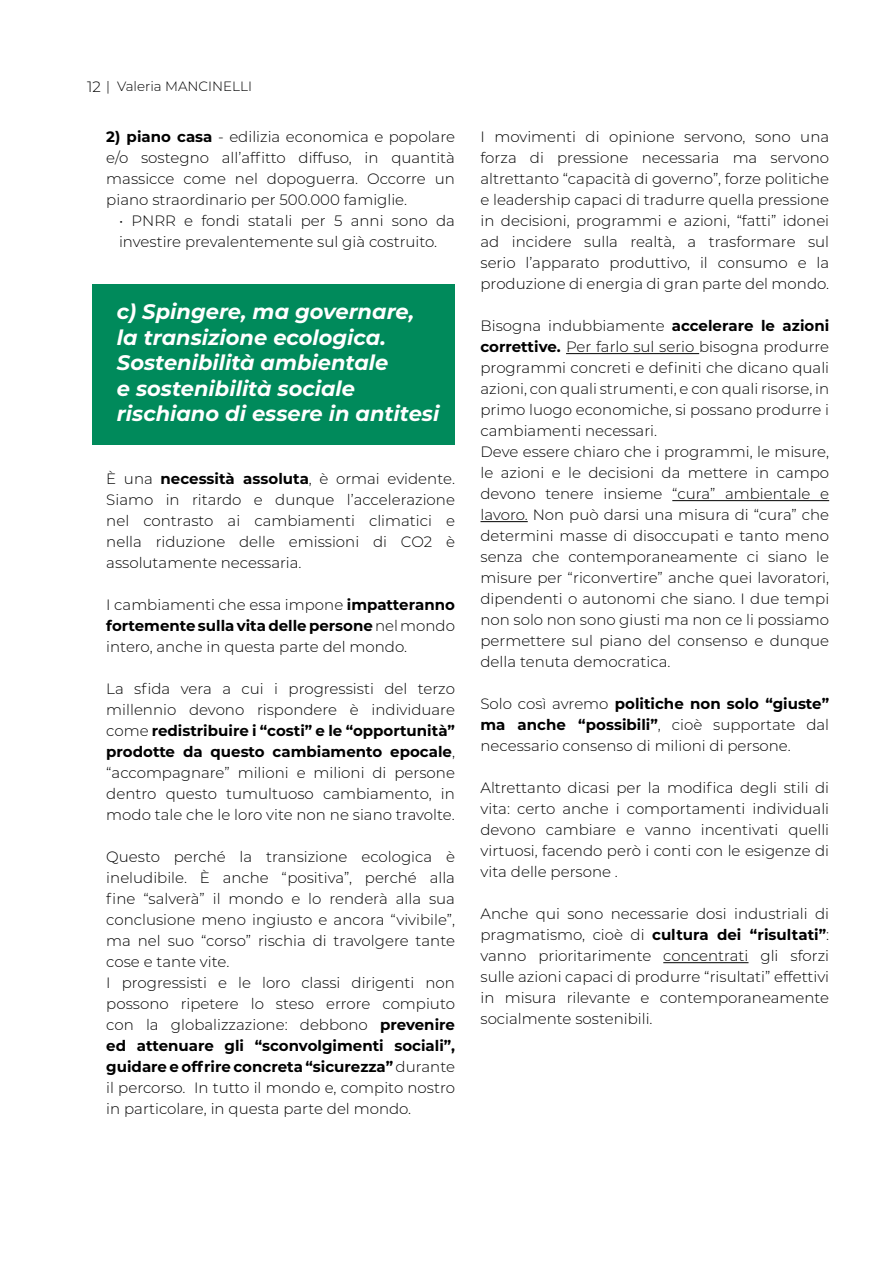
<style>
.page{position:relative;width:893px;height:1263px;background:#fff}
.page>*{position:absolute;margin:0;border:0;box-sizing:border-box;transform-origin:0 0}
.t1{font:italic 700 21px/25.5px "Montserrat";color:#fff}
.t2{font:300 15px/21px "Montserrat";color:#000;text-align:justify}
.t3{font:300 13.5px "Montserrat";color:#000}
.s1{font-size:15px}
.s2{font-weight:700}
</style>
<div class="page">
<div style="left:93px;top:284px;width:362px;height:161px;background:#008a5b"></div>
<hr style="left:566px;top:353px;width:133px;height:1px;background:#000">
<hr style="left:672px;top:500px;width:157px;height:1px;background:#000">
<hr style="left:480px;top:521px;width:48px;height:1px;background:#000">
<hr style="left:663px;top:962px;width:85px;height:1px;background:#000">
<p class="t3" style="left:87px;top:77px;width:166px"><span class="s1">12</span> | Valeria MANCINELLI</p>
<p class="t2" style="left:106px;top:126px;width:350px"><span class="s2">2) piano casa</span> - edilizia economica e popolare e/o sostegno all’affitto diffuso, in quantità massicce come nel dopoguerra. Occorre un piano straordinario per 500.000 famiglie.</p>
<p class="t2" style="left:119px;top:210px;width:337px">• PNRR e fondi statali per 5 anni sono da investire prevalentemente sul già costruito.</p>
<h1 class="t1" style="left:117px;top:298px;width:324px">c) Spingere, ma governare, la transizione ecologica.<br>Sostenibilità ambientale<br>e sostenibilità sociale rischiano di essere in antitesi</h1>
<p class="t2" style="left:106px;top:468px;width:350px">È una <span class="s2">necessità assoluta</span>, è ormai evidente.<br>Siamo in ritardo e dunque l’accelerazione nel contrasto ai cambiamenti climatici e nella riduzione delle emissioni di CO2 è assolutamente necessaria.</p>
<p class="t2" style="left:106px;top:594px;width:350px">I cambiamenti che essa impone <span class="s2">impatteranno fortemente sulla vita delle persone</span> nel mondo intero, anche in questa parte del mondo.</p>
<p class="t2" style="left:106px;top:678px;width:350px">La sfida vera a cui i progressisti del terzo millennio devono rispondere è individuare come <span class="s2">redistribuire i “costi” e le “opportunità” prodotte da questo cambiamento epocale</span>, “accompagnare” milioni e milioni di persone dentro questo tumultuoso cambiamento, in modo tale che le loro vite non ne siano travolte.</p>
<p class="t2" style="left:106px;top:846px;width:350px;text-align:left">Questo perché la transizione ecologica è ineludibile. È anche “positiva”, perché alla fine “salverà” il mondo e lo renderà alla sua conclusione meno ingiusto e ancora “vivibile”, ma nel suo “corso” rischia di travolgere tante cose e tante vite.<br>I progressisti e le loro classi dirigenti non possono ripetere lo steso errore compiuto con la globalizzazione: debbono <span class="s2">prevenire ed attenuare gli “sconvolgimenti sociali”, guidare e offrire concreta “sicurezza”</span> durante il percorso. In tutto il mondo e, compito nostro in particolare, in questa parte del mondo.</p>
<p class="t2" style="left:480px;top:126px;width:350px">I movimenti di opinione servono, sono una forza di pressione necessaria ma servono altrettanto “capacità di governo”, forze politiche e leadership capaci di tradurre quella pressione in decisioni, programmi e azioni, “fatti” idonei ad incidere sulla realtà, a trasformare sul serio l’apparato produttivo, il consumo e la produzione di energia di gran parte del mondo.</p>
<p class="t2" style="left:480px;top:315px;width:350px;text-align:left">Bisogna indubbiamente <span class="s2">accelerare le azioni correttive.</span> Per farlo sul serio bisogna produrre programmi concreti e definiti che dicano quali azioni, con quali strumenti, e con quali risorse, in primo luogo economiche, si possano produrre i cambiamenti necessari.<br>Deve essere chiaro che i programmi, le misure, le azioni e le decisioni da mettere in campo devono tenere insieme “cura” ambientale e lavoro. Non può darsi una misura di “cura” che determini masse di disoccupati e tanto meno senza che contemporaneamente ci siano le misure per “riconvertire” anche quei lavoratori, dipendenti o autonomi che siano. I due tempi non solo non sono giusti ma non ce li possiamo permettere sul piano del consenso e dunque della tenuta democratica.</p>
<p class="t2" style="left:480px;top:693px;width:350px">Solo così avremo <span class="s2">politiche non solo “giuste” ma anche “possibili”</span>, cioè supportate dal necessario consenso di milioni di persone.</p>
<p class="t2" style="left:480px;top:777px;width:350px">Altrettanto dicasi per la modifica degli stili di vita: certo anche i comportamenti individuali devono cambiare e vanno incentivati quelli virtuosi, facendo però i conti con le esigenze di vita delle persone .</p>
<p class="t2" style="left:480px;top:903px;width:350px">Anche qui sono necessarie dosi industriali di pragmatismo, cioè di <span class="s2">cultura dei “risultati”</span>: vanno prioritarimente concentrati gli sforzi sulle azioni capaci di produrre “risultati” effettivi in misura rilevante e contemporaneamente socialmente sostenibili.</p>
</div>
